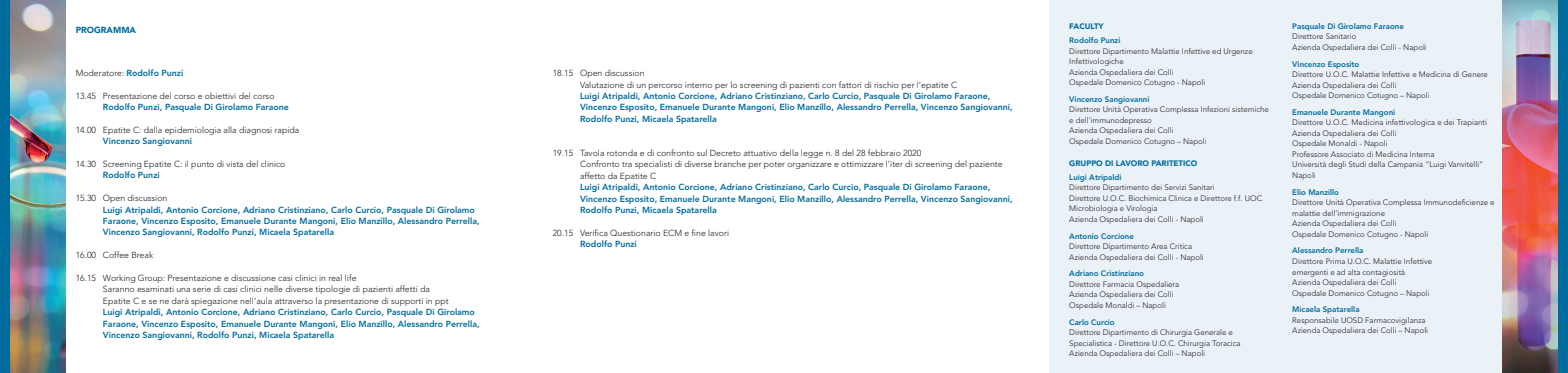
<style>
.page{position:relative;width:1568px;height:373px;background:#fff}
.page>*{position:absolute;margin:0;border:0;box-sizing:border-box;transform-origin:0 0}
.t1{font:800 8.75px/11.4px "Avenir LT Std";color:#006c9d}
.t2{font:300 8.75px/11.4px "Avenir LT Std";color:#231f20}
.t3{font:900 8.75px "Avenir LT Std";color:#006c9d}
.t4{font:300 7.88px/10.5px "Avenir LT Std";color:#231f20}
.t5{font:800 7.88px "Avenir LT Std";color:#006c9d}
.t6{font:900 7.88px "Avenir LT Std";color:#006c9d}
.s1{font-weight:300;color:#231f20}
</style>
<div class="page">
<div style="left:1049px;top:0;width:470px;height:372px;background:#eaf1f7"></div>
<img style="left:9px;top:0;width:57px;height:372px">
<div style="left:0;top:0;width:9px;height:372px;background:#006c9d"></div>
<img style="left:1502px;top:0;width:56px;height:372px">
<div style="left:1558px;top:0;width:10px;height:372px;background:#006c9d"></div>
<p class="t3" style="left:76px;top:24px;width:62px">PROGRAMMA</p>
<p class="t1" style="left:76px;top:67px;width:109px"><span class="s1">Moderatore:</span> Rodolfo Punzi</p>
<p class="t2" style="left:76px;top:90px;width:200px">13.45 Presentazione del corso e obiettivi del corso</p>
<p class="t1" style="left:103px;top:101px;width:187px">Rodolfo Punzi, Pasquale Di Girolamo Faraone</p>
<p class="t2" style="left:76px;top:124px;width:225px">14.00 Epatite C: dalla epidemiologia alla diagnosi rapida</p>
<p class="t1" style="left:103px;top:135px;width:91px">Vincenzo Sangiovanni</p>
<p class="t2" style="left:76px;top:158px;width:211px">14.30 Screening Epatite C: il punto di vista del clinico</p>
<p class="t1" style="left:103px;top:169px;width:58px">Rodolfo Punzi</p>
<p class="t2" style="left:76px;top:192px;width:93px">15.30 Open discussion</p>
<p class="t1" style="left:103px;top:203px;width:378px">Luigi Atripaldi, Antonio Corcione, Adriano Cristinziano, Carlo Curcio, Pasquale Di Girolamo<br>Faraone, Vincenzo Esposito, Emanuele Durante Mangoni, Elio Manzillo, Alessandro Perrella,<br>Vincenzo Sangiovanni, Rodolfo Punzi, Micaela Spatarella</p>
<p class="t2" style="left:76px;top:249px;width:79px">16.00 Coffee Break</p>
<p class="t2" style="left:103px;top:272px;width:347px;text-indent:-27px">16.15 Working Group: Presentazione e discussione casi clinici in real life<br>Saranno esaminati una serie di casi clinici nelle diverse tipologie di pazienti affetti da<br>Epatite C e se ne darà spiegazione nell’aula attraverso la presentazione di supporti in ppt</p>
<p class="t1" style="left:103px;top:306px;width:378px">Luigi Atripaldi, Antonio Corcione, Adriano Cristinziano, Carlo Curcio, Pasquale Di Girolamo<br>Faraone, Vincenzo Esposito, Emanuele Durante Mangoni, Elio Manzillo, Alessandro Perrella,<br>Vincenzo Sangiovanni, Rodolfo Punzi, Micaela Spatarella</p>
<p class="t2" style="left:580px;top:67px;width:379px;text-indent:-27px">18.15 Open discussion<br>Valutazione di un percorso interno per lo screening di pazienti con fattori di rischio per l’epatite C</p>
<p class="t1" style="left:580px;top:90px;width:434px">Luigi Atripaldi, Antonio Corcione, Adriano Cristinziano, Carlo Curcio, Pasquale Di Girolamo Faraone,<br>Vincenzo Esposito, Emanuele Durante Mangoni, Elio Manzillo, Alessandro Perrella, Vincenzo Sangiovanni,<br>Rodolfo Punzi, Micaela Spatarella</p>
<p class="t2" style="left:580px;top:147px;width:424px;text-indent:-27px">19.15 Tavola rotonda e di confronto sul Decreto attuativo della legge n. 8 del 28 febbraio 2020<br>Confronto tra specialisti di diverse branche per poter organizzare e ottimizzare l’iter di screening del paziente affetto da Epatite C</p>
<p class="t1" style="left:580px;top:181px;width:434px">Luigi Atripaldi, Antonio Corcione, Adriano Cristinziano, Carlo Curcio, Pasquale Di Girolamo Faraone,<br>Vincenzo Esposito, Emanuele Durante Mangoni, Elio Manzillo, Alessandro Perrella, Vincenzo Sangiovanni,<br>Rodolfo Punzi, Micaela Spatarella</p>
<p class="t2" style="left:553px;top:227px;width:178px">20.15 Verifica Questionario ECM e fine lavori</p>
<p class="t1" style="left:580px;top:238px;width:58px">Rodolfo Punzi</p>
<p class="t6" style="left:1069px;top:21px;width:36px">FACULTY</p>
<p class="t5" style="left:1069px;top:36px;width:53px">Rodolfo Punzi</p>
<p class="t4" style="left:1069px;top:45px;width:185px">Direttore Dipartimento Malattie Infettive ed Urgenze Infettivologiche<br>Azienda Ospedaliera dei Colli<br>Ospedale Domenico Cotugno - Napoli</p>
<p class="t5" style="left:1069px;top:94px;width:82px">Vincenzo Sangiovanni</p>
<p class="t4" style="left:1069px;top:104px;width:201px">Direttore Unità Operativa Complessa Infezioni sistemiche e dell’immunodepresso<br>Azienda Ospedaliera dei Colli<br>Ospedale Domenico Cotugno – Napoli</p>
<p class="t6" style="left:1069px;top:158px;width:129px">GRUPPO DI LAVORO PARITETICO</p>
<p class="t5" style="left:1069px;top:172px;width:54px">Luigi Atripaldi</p>
<p class="t4" style="left:1069px;top:182px;width:194px">Direttore Dipartimento dei Servizi Sanitari<br>Direttore U.O.C. Biochimica Clinica e Direttore f.f. UOC Microbiologia e Virologia<br>Azienda Ospedaliera dei Colli - Napoli</p>
<p class="t5" style="left:1069px;top:231px;width:66px">Antonio Corcione</p>
<p class="t4" style="left:1069px;top:241px;width:136px">Direttore Dipartimento Area Critica<br>Azienda Ospedaliera dei Colli - Napoli</p>
<p class="t5" style="left:1069px;top:268px;width:76px">Adriano Cristinziano</p>
<p class="t4" style="left:1069px;top:278px;width:111px">Direttore Farmacia Ospedaliera<br>Azienda Ospedaliera dei Colli<br>Ospedale Monaldi – Napoli</p>
<p class="t5" style="left:1069px;top:316px;width:47px">Carlo Curcio</p>
<p class="t4" style="left:1069px;top:326px;width:173px">Direttore Dipartimento di Chirurgia Generale e<br>Specialistica - Direttore U.O.C. Chirurgia Toracica<br>Azienda Ospedaliera dei Colli – Napoli</p>
<p class="t5" style="left:1292px;top:21px;width:113px">Pasquale Di Girolamo Faraone</p>
<p class="t4" style="left:1292px;top:31px;width:136px">Direttore Sanitario<br>Azienda Ospedaliera dei Colli - Napoli</p>
<p class="t5" style="left:1292px;top:59px;width:69px">Vincenzo Esposito</p>
<p class="t4" style="left:1292px;top:69px;width:197px">Direttore U.O.C. Malattie Infettive e Medicina di Genere<br>Azienda Ospedaliera dei Colli<br>Ospedale Domenico Cotugno – Napoli</p>
<p class="t5" style="left:1292px;top:107px;width:104px">Emanuele Durante Mangoni</p>
<p class="t4" style="left:1292px;top:117px;width:196px">Direttore U.O.C. Medicina infettivologica e dei Trapianti Azienda Ospedaliera dei Colli<br>Ospedale Monaldi - Napoli<br>Professore Associato di Medicina Interna<br>Università degli Studi della Campania “Luigi Vanvitelli” Napoli</p>
<p class="t5" style="left:1292px;top:187px;width:48px">Elio Manzillo</p>
<p class="t4" style="left:1292px;top:197px;width:204px">Direttore Unità Operativa Complessa Immunodeficienze e malattie dell’immigrazione<br>Azienda Ospedaliera dei Colli<br>Ospedale Domenico Cotugno - Napoli</p>
<p class="t5" style="left:1292px;top:245px;width:73px">Alessandro Perrella</p>
<p class="t4" style="left:1292px;top:255px;width:141px">Direttore Prima U.O.C. Malattie Infettive emergenti e ad alta contagiosità Azienda Ospedaliera dei Colli Ospedale Domenico Cotugno – Napoli</p>
<p class="t5" style="left:1292px;top:304px;width:69px">Micaela Spatarella</p>
<p class="t4" style="left:1292px;top:314px;width:137px">Responsabile UOSD Farmacovigilanza<br>Azienda Ospedaliera dei Colli – Napoli</p>
</div>
